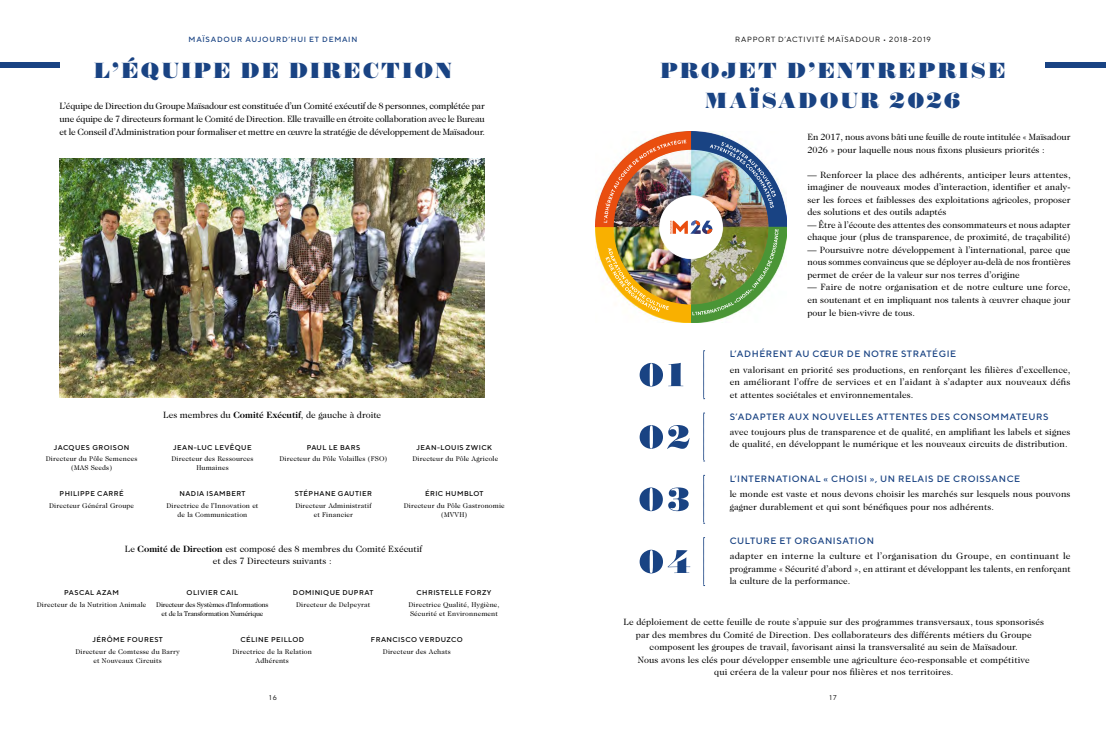
<style>
.page{position:relative;width:1106px;height:738px;background:#fff}
.page>*{position:absolute;margin:0;border:0;box-sizing:border-box;transform-origin:0 0}
.t1{font:25px/30px "Obsidian Background";letter-spacing:.1em;color:#194383;text-align:center}
.t2{font:9.2px/12.5px "Caslon 224 Std";letter-spacing:.01em;color:#000;text-align:justify}
.t3{font:500 9.2px "TT Norms";letter-spacing:.06em;color:#194383}
.t4{font:7.5px "TT Norms";letter-spacing:.1em;color:#000}
.t5{font:500 7.5px "TT Norms";letter-spacing:.1em;color:#194383}
.t6{font:7px/9px "Caslon 224 Std";letter-spacing:.02em;color:#000;text-align:center}
.t7{font:500 7px "TT Norms";letter-spacing:.06em;color:#000}
.t8{font:7px/9px "Caslon 224 Std";letter-spacing:-.035em;color:#000;text-align:center}
.t9{font:7px "TT Norms";color:#000}
.s1{font-weight:700}
</style>
<div class="page">
<div style="left:1045px;top:62px;width:61px;height:6px;background:#194383"></div>
<svg style="left:639px;top:362px;width:44px;height:24px"></svg>
<svg style="left:639px;top:549px;width:51px;height:24px"></svg>
<svg style="left:639px;top:487px;width:49px;height:24px"></svg>
<svg style="left:639px;top:425px;width:50px;height:23px"></svg>
<svg style="left:703px;top:350px;width:1px;height:49px"></svg>
<svg style="left:703px;top:412px;width:1px;height:49px"></svg>
<svg style="left:703px;top:475px;width:1px;height:48px"></svg>
<svg style="left:703px;top:537px;width:1px;height:49px"></svg>
<img style="left:595px;top:131px;width:191px;height:191px">
<img style="left:60px;top:158px;width:425px;height:239px">
<div style="left:0;top:62px;width:60px;height:6px;background:#194383"></div>
<p class="t5" style="left:189px;top:35px;width:170px">MAÏSADOUR AUJOURD’HUI ET DEMAIN</p>
<h1 class="t1" style="left:94px;top:55px;width:359px">L’ÉQUIPE DE DIRECTION</h1>
<p class="t2" style="left:60px;top:100px;width:427px">L’équipe de Direction du Groupe Maïsadour est constituée d’un Comité exécutif de 8 personnes, complétée par une équipe de 7 directeurs formant le Comité de Direction. Elle travaille en étroite collaboration avec le Bureau et le Conseil d’Administration pour formaliser et mettre en œuvre la stratégie de développement de Maïsadour.</p>
<p class="t7" style="left:54px;top:442px;width:77px">JACQUES GROISON</p>
<p class="t6" style="left:46px;top:454px;width:93px">Directeur du Pôle Semences (MAS Seeds)</p>
<p class="t7" style="left:60px;top:489px;width:66px">PHILIPPE CARRÉ</p>
<p class="t6" style="left:49px;top:501px;width:86px">Directeur Général Groupe</p>
<p class="t2" style="left:163px;top:408px;width:219px">Les membres du <span class="s1">Comité Exécutif</span>, de gauche à droite</p>
<p class="t7" style="left:173px;top:442px;width:80px">JEAN-LUC LEVÊQUE</p>
<p class="t6" style="left:171px;top:454px;width:83px">Directeur des Ressources<br>Humaines</p>
<p class="t7" style="left:307px;top:442px;width:55px">PAUL LE BARS</p>
<p class="t6" style="left:279px;top:454px;width:109px">Directeur du Pôle Volailles (FSO)</p>
<p class="t7" style="left:416px;top:442px;width:77px">JEAN-LOUIS ZWICK</p>
<p class="t6" style="left:412px;top:454px;width:87px">Directeur du Pôle Agricole</p>
<p class="t7" style="left:179px;top:489px;width:68px">NADIA ISAMBERT</p>
<p class="t6" style="left:167px;top:501px;width:93px">Directrice de l’Innovation et de la Communication</p>
<p class="t7" style="left:295px;top:489px;width:79px">STÉPHANE GAUTIER</p>
<p class="t6" style="left:295px;top:501px;width:78px">Directeur Administratif et Financier</p>
<p class="t7" style="left:425px;top:489px;width:60px">ÉRIC HUMBLOT</p>
<p class="t6" style="left:404px;top:501px;width:103px">Directeur du Pôle Gastronomie (MVVH)</p>
<p class="t2" style="left:125px;top:542px;width:299px;text-align:center">Le <span class="s1">Comité de Direction</span> est composé des 8 membres du Comité Exécutif et des 7 Directeurs suivants :</p>
<p class="t7" style="left:64px;top:588px;width:56px">PASCAL AZAM</p>
<p class="t6" style="left:37px;top:599px;width:111px">Directeur de la Nutrition Animale</p>
<p class="t7" style="left:187px;top:588px;width:53px">OLIVIER CAIL</p>
<p class="t8" style="left:156px;top:599px;width:114px">Directeur des Systèmes d’Informations et de la Transformation Numérique</p>
<p class="t7" style="left:293px;top:588px;width:82px">DOMINIQUE DUPRAT</p>
<p class="t6" style="left:296px;top:599px;width:76px">Directeur de Delpeyrat</p>
<p class="t7" style="left:416px;top:588px;width:76px">CHRISTELLE FORZY</p>
<p class="t6" style="left:408px;top:599px;width:93px;text-align:left">Directrice Qualité, Hygiène,<br>Sécurité et Environnement</p>
<p class="t7" style="left:93px;top:634px;width:72px">JÉRÔME FOUREST</p>
<p class="t6" style="left:75px;top:646px;width:106px">Directeur de Comtesse du Barry et Nouveaux Circuits</p>
<p class="t7" style="left:240px;top:634px;width:65px">CÉLINE PEILLOD</p>
<p class="t6" style="left:232px;top:646px;width:81px">Directrice de la Relation<br>Adhérents</p>
<p class="t7" style="left:371px;top:634px;width:94px">FRANCISCO VERDUZCO</p>
<p class="t6" style="left:383px;top:646px;width:69px">Directeur des Achats</p>
<p class="t4" style="left:735px;top:35px;width:197px">RAPPORT D’ACTIVITÉ MAÏSADOUR • 2018-2019</p>
<h1 class="t1" style="left:660px;top:55px;width:346px">PROJET D’ENTREPRISE<br>MAÏSADOUR 2026</h1>
<p class="t2" style="left:807px;top:131px;width:264px">En 2017, nous avons bâti une feuille de route intitulée « Maïsadour<br>2026 » pour laquelle nous nous fixons plusieurs priorités :</p>
<p class="t2" style="left:807px;top:168px;width:265px">— Renforcer la place des adhérents, anticiper leurs attentes, imaginer de nouveaux modes d’interaction, identifier et analy&shy;ser les forces et faiblesses des exploitations agricoles, proposer des solutions et des outils adaptés</p>
<p class="t2" style="left:807px;top:218px;width:264px">— Être à l’écoute des attentes des consommateurs et nous adapter chaque jour (plus de transparence, de proximité, de traçabilité)</p>
<p class="t2" style="left:807px;top:243px;width:265px">— Poursuivre notre développement à l’international, parce que nous sommes convaincus que se déployer au-delà de nos frontières permet de créer de la valeur sur nos terres d’origine</p>
<p class="t2" style="left:807px;top:281px;width:264px">— Faire de notre organisation et de notre culture une force, en soutenant et en impliquant nos talents à œuvrer chaque jour pour le bien-vivre de tous.</p>
<p class="t3" style="left:729px;top:348px;width:228px">L’ADHÉRENT AU CŒUR DE NOTRE STRATÉGIE</p>
<p class="t2" style="left:729px;top:363px;width:342px">en valorisant en priorité ses productions, en renforçant les filières d’excellence, en améliorant l’offre de services et en l’aidant à s’adapter aux nouveaux défis et attentes sociétales et environnementales.</p>
<p class="t3" style="left:729px;top:410px;width:320px">S’ADAPTER AUX NOUVELLES ATTENTES DES CONSOMMATEURS</p>
<p class="t2" style="left:729px;top:425px;width:342px">avec toujours plus de transparence et de qualité, en amplifiant les labels et signes de qualité, en développant le numérique et les nouveaux circuits de distribution.</p>
<p class="t3" style="left:729px;top:472px;width:292px">L’INTERNATIONAL « CHOISI », UN RELAIS DE CROISSANCE</p>
<p class="t2" style="left:729px;top:487px;width:342px">le monde est vaste et nous devons choisir les marchés sur lesquels nous pouvons gagner durablement et qui sont bénéfiques pour nos adhérents.</p>
<p class="t3" style="left:729px;top:534px;width:146px">CULTURE ET ORGANISATION</p>
<p class="t2" style="left:729px;top:549px;width:342px">adapter en interne la culture et l’organisation du Groupe, en continuant le programme « Sécurité d’abord », en attirant et développant les talents, en renforçant la culture de la performance.</p>
<p class="t2" style="left:623px;top:615px;width:422px;text-align:center">Le déploiement de cette feuille de route s’appuie sur des programmes transversaux, tous sponsorisés par des membres du Comité de Direction. Des collaborateurs des différents métiers du Groupe composent les groupes de travail, favorisant ainsi la transversalité au sein de Maïsadour.<br>Nous avons les clés pour développer ensemble une agriculture éco-responsable et compétitive<br>qui créera de la valeur pour nos filières et nos territoires.</p>
<p class="t9" style="left:269px;top:693px;width:9px">16</p>
<p class="t9" style="left:829px;top:693px;width:9px">17</p>
</div>
